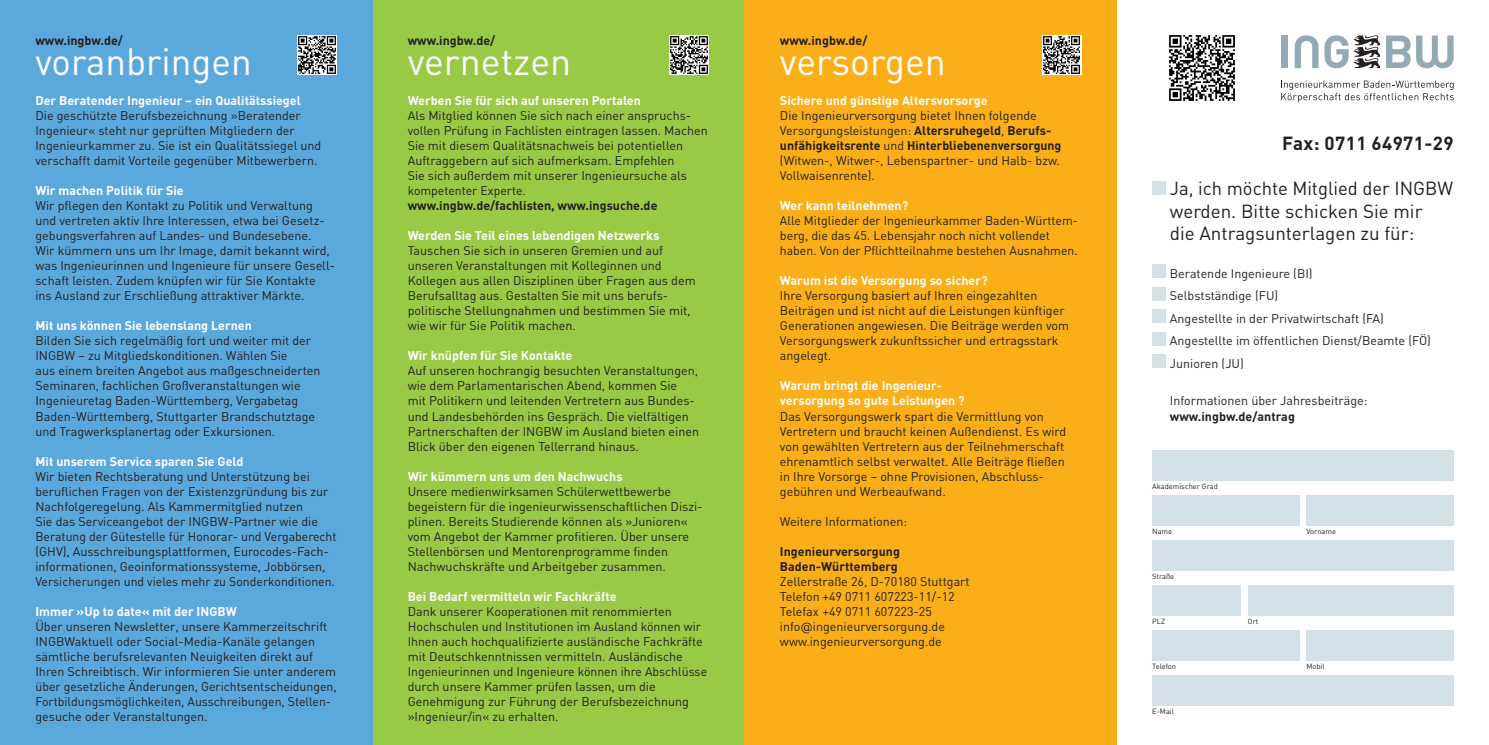
<style>
.page{position:relative;width:1489px;height:745px;background:#fff}
.page>*{position:absolute;margin:0;border:0;box-sizing:border-box;transform-origin:0 0}
.t1{font:37.5px "DIN";color:#fff}
.t2{font:18.75px/22.5px "DIN";color:#231f20}
.t3{font:700 18.75px "DIN";letter-spacing:.02em;color:#231f20}
.t4{font:12.5px/15px "DIN";color:#231f20}
.t5{font:700 12.5px/15px "DIN";color:#fff}
.t6{font:700 12.5px/15px "DIN";color:#231f20}
.t7{font:7.5px "DIN";color:#231f20}
.s1{font-weight:700}
.s2{font-family:"Verdana"}
</style>
<div class="page">
<div style="left:1152px;top:495px;width:147px;height:30px;background:#d4e0e7"></div>
<div style="left:1152px;top:540px;width:301px;height:30px;background:#d4e0e7"></div>
<div style="left:1152px;top:585px;width:88px;height:30px;background:#d4e0e7"></div>
<div style="left:1152px;top:630px;width:147px;height:30px;background:#d4e0e7"></div>
<div style="left:1152px;top:675px;width:301px;height:30px;background:#d4e0e7"></div>
<div style="left:1247px;top:585px;width:206px;height:30px;background:#d4e0e7"></div>
<div style="left:1306px;top:495px;width:147px;height:30px;background:#d4e0e7"></div>
<div style="left:1306px;top:630px;width:147px;height:30px;background:#d4e0e7"></div>
<div style="left:372px;top:0;width:372px;height:744px;background:#98ca45"></div>
<div style="left:744px;top:0;width:372px;height:744px;background:#faaf18"></div>
<div style="left:0;top:0;width:372px;height:744px;background:#5ba8dc"></div>
<svg style="left:1042px;top:35px;width:39px;height:40px"></svg>
<img style="left:1043px;top:37px;width:36px;height:37px">
<div style="left:1152px;top:450px;width:301px;height:30px;background:#d4e0e7"></div>
<div style="left:1152px;top:181px;width:13px;height:14px;background:#d4e0e7"></div>
<svg style="left:1386px;top:36px;width:67px;height:32px"></svg>
<svg style="left:1281px;top:81px;width:172px;height:21px"></svg>
<div style="left:1280px;top:36px;width:7px;height:32px;background:#95a9b4"></div>
<svg style="left:1294px;top:35px;width:24px;height:33px"></svg>
<svg style="left:1324px;top:35px;width:55px;height:33px"></svg>
<div style="left:1152px;top:264px;width:13px;height:13px;background:#d4e0e7"></div>
<div style="left:1152px;top:286px;width:13px;height:14px;background:#d4e0e7"></div>
<div style="left:1152px;top:309px;width:13px;height:13px;background:#d4e0e7"></div>
<img style="left:1169px;top:35px;width:65px;height:65px">
<div style="left:1152px;top:331px;width:13px;height:14px;background:#d4e0e7"></div>
<div style="left:1152px;top:354px;width:13px;height:13px;background:#d4e0e7"></div>
<svg style="left:297px;top:35px;width:40px;height:40px"></svg>
<img style="left:299px;top:37px;width:36px;height:37px">
<svg style="left:669px;top:35px;width:40px;height:40px"></svg>
<img style="left:671px;top:37px;width:36px;height:37px">
<p class="t6" style="left:35px;top:32px;width:89px">www.ingbw.de/</p>
<h1 class="t1" style="left:35px;top:38px;width:218px">voranbringen</h1>
<p class="t5" style="left:35px;top:92px;width:267px">Der Beratender Ingenieur – ein Qualitätssiegel</p>
<p class="t4" style="left:35px;top:108px;width:287px">Die geschützte Berufsbezeichnung »Beratender Ingenieur« steht nur geprüften Mitgliedern der Ingenieurkammer zu. Sie ist ein Qualitätssiegel und verschafft damit Vorteile gegenüber Mitbewerbern.</p>
<p class="t5" style="left:35px;top:182px;width:150px">Wir machen Politik für Sie</p>
<p class="t4" style="left:35px;top:198px;width:301px">Wir pflegen den Kontakt zu Politik und Verwaltung und vertreten aktiv Ihre Interessen, etwa bei Gesetz&shy;gebungsverfahren auf Landes- und Bundesebene.<br>Wir kümmern uns um Ihr Image, damit bekannt wird, was Ingenieurinnen und Ingenieure für unsere Gesell&shy;schaft leisten. Zudem knüpfen wir für Sie Kontakte ins Ausland zur Erschließung attraktiver Märkte.</p>
<p class="t5" style="left:35px;top:317px;width:218px">Mit uns können Sie lebenslang Lernen</p>
<p class="t4" style="left:35px;top:333px;width:286px">Bilden Sie sich regelmäßig fort und weiter mit der INGBW – zu Mitgliedskonditionen. Wählen Sie<br>aus einem breiten Angebot aus maßgeschneiderten Seminaren, fachlichen Großveranstaltungen wie Ingenieuretag Baden-Württemberg, Vergabetag Baden-Württemberg, Stuttgarter Brandschutztage und Tragwerksplanertag oder Exkursionen.</p>
<p class="t5" style="left:35px;top:452px;width:210px">Mit unserem Service sparen Sie Geld</p>
<p class="t4" style="left:35px;top:468px;width:302px">Wir bieten Rechtsberatung und Unterstützung bei beruflichen Fragen von der Existenzgründung bis zur Nachfolgeregelung. Als Kammermitglied nutzen<br>Sie das Serviceangebot der INGBW-Partner wie die Beratung der Gütestelle für Honorar- und Vergaberecht (GHV), Ausschreibungsplattformen, Eurocodes-Fach&shy;informationen, Geoinformationssysteme, Jobbörsen, Versicherungen und vieles mehr zu Sonderkonditionen.</p>
<p class="t5" style="left:35px;top:602px;width:203px">Immer »Up to date« mit der INGBW</p>
<p class="t4" style="left:35px;top:618px;width:303px">Über unseren Newsletter, unsere Kammerzeitschrift INGBWaktuell oder Social-Media-Kanäle gelangen sämtliche berufsrelevanten Neuigkeiten direkt auf Ihren Schreibtisch. Wir informieren Sie unter anderem über gesetzliche Änderungen, Gerichtsentscheidungen, Fortbildungsmöglichkeiten, Ausschreibungen, Stellen&shy;gesuche oder Veranstaltungen.</p>
<p class="t6" style="left:407px;top:32px;width:89px">www.ingbw.de/</p>
<h1 class="t1" style="left:407px;top:38px;width:165px">vernetzen</h1>
<p class="t5" style="left:407px;top:92px;width:235px">Werben Sie für sich auf unseren Portalen</p>
<p class="t4" style="left:407px;top:108px;width:302px">Als Mitglied können Sie sich nach einer anspruchs&shy;vollen Prüfung in Fachlisten eintragen lassen. Machen Sie mit diesem Qualitätsnachweis bei potentiellen Auftraggebern auf sich aufmerksam. Empfehlen<br>Sie sich außerdem mit unserer Ingenieursuche als kompetenter Experte.</p>
<p class="t6" style="left:407px;top:197px;width:251px">www.ingbw.de/fachlisten, www.ingsuche.de</p>
<p class="t5" style="left:407px;top:227px;width:253px">Werden Sie Teil eines lebendigen Netzwerks</p>
<p class="t4" style="left:407px;top:243px;width:289px">Tauschen Sie sich in unseren Gremien und auf unseren Veranstaltungen mit Kolleginnen und Kollegen aus allen Disziplinen über Fragen aus dem Berufsalltag aus. Gestalten Sie mit uns berufs&shy;politische Stellungnahmen und bestimmen Sie mit, wie wir für Sie Politik machen.</p>
<p class="t5" style="left:407px;top:347px;width:166px">Wir knüpfen für Sie Kontakte</p>
<p class="t4" style="left:407px;top:363px;width:293px">Auf unseren hochrangig besuchten Veranstaltungen, wie dem Parlamentarischen Abend, kommen Sie<br>mit Politikern und leitenden Vertretern aus Bundes&shy;und Landesbehörden ins Gespräch. Die vielfältigen Partnerschaften der INGBW im Ausland bieten einen Blick über den eigenen Tellerrand hinaus.</p>
<p class="t5" style="left:407px;top:467px;width:216px">Wir kümmern uns um den Nachwuchs</p>
<p class="t4" style="left:407px;top:483px;width:296px">Unsere medienwirksamen Schülerwettbewerbe begeistern für die ingenieurwissenschaftlichen Diszi&shy;plinen. Bereits Studierende können als »Junioren« vom Angebot der Kammer profitieren. Über unsere Stellenbörsen und Mentorenprogramme finden Nachwuchskräfte und Arbeitgeber zusammen.</p>
<p class="t5" style="left:407px;top:587px;width:210px">Bei Bedarf vermitteln wir Fachkräfte</p>
<p class="t4" style="left:407px;top:603px;width:301px">Dank unserer Kooperationen mit renommierten Hochschulen und Institutionen im Ausland können wir Ihnen auch hochqualifizierte ausländische Fachkräfte mit Deutschkenntnissen vermitteln. Ausländische Ingenieurinnen und Ingenieure können ihre Abschlüsse durch unsere Kammer prüfen lassen, um die Genehmigung zur Führung der Berufsbezeichnung »Ingenieur/in« zu erhalten.</p>
<p class="t6" style="left:780px;top:32px;width:89px">www.ingbw.de/</p>
<h1 class="t1" style="left:780px;top:38px;width:167px">versorgen</h1>
<p class="t5" style="left:780px;top:92px;width:209px">Sichere und günstige Altersvorsorge</p>
<p class="t4" style="left:780px;top:108px;width:283px">Die Ingenieurversorgung bietet Ihnen folgende Versorgungsleistungen: <span class="s1">Altersruhegeld</span>, <span class="s1">Berufs&shy;unfähigkeitsrente</span> und <span class="s1">Hinterbliebenenversorgung </span>(Witwen-, Witwer-, Lebenspartner- und Halb- bzw.<br>Vollwaisenrente).</p>
<p class="t5" style="left:780px;top:197px;width:130px">Wer kann teilnehmen?</p>
<p class="t4" style="left:780px;top:213px;width:299px">Alle Mitglieder der Ingenieurkammer Baden-Württem&shy;berg, die das 45. Lebensjahr noch nicht vollendet haben. Von der Pflichtteilnahme bestehen Ausnahmen.</p>
<p class="t5" style="left:780px;top:272px;width:209px">Warum ist die Versorgung so sicher?</p>
<p class="t4" style="left:780px;top:288px;width:291px">Ihre Versorgung basiert auf Ihren eingezahlten Beiträgen und ist nicht auf die Leistungen künftiger Generationen angewiesen. Die Beiträge werden vom Versorgungswerk zukunftssicher und ertragsstark angelegt.</p>
<p class="t5" style="left:780px;top:377px;width:186px">Warum bringt die Ingenieur&shy;versorgung so gute Leistungen ?</p>
<p class="t4" style="left:780px;top:408px;width:288px">Das Versorgungswerk spart die Vermittlung von Vertretern und braucht keinen Außendienst. Es wird von gewählten Vertretern aus der Teilnehmerschaft ehrenamtlich selbst verwaltet. Alle Beiträge fließen in Ihre Vorsorge – ohne Provisionen, Abschluss&shy;gebühren und Werbeaufwand.</p>
<p class="t4" style="left:780px;top:513px;width:129px">Weitere Informationen:</p>
<p class="t6" style="left:780px;top:542px;width:122px">Ingenieurversorgung<br>Baden-Württemberg</p>
<p class="t4" style="left:780px;top:573px;width:191px">Zellerstraße 26, D-70180 Stuttgart<br>Telefon +49 0711 607223-11/-12<br>Telefax +49 0711 607223-25 info<span class="s2">@</span>ingenieurversorgung.de www.ingenieurversorgung.de</p>
<h2 class="t3" style="left:1282px;top:131px;width:173px">Fax: 0711 64971-29</h2>
<h2 class="t2" style="left:1169px;top:177px;width:285px">Ja, ich möchte Mitglied der INGBW werden. Bitte schicken Sie mir<br>die Antragsunterlagen zu für:</h2>
<p class="t4" style="left:1169px;top:262px;width:262px;line-height:22.5px">Beratende Ingenieure (BI)<br>Selbstständige (FU)<br>Angestellte in der Privatwirtschaft (FA)<br>Angestellte im öffentlichen Dienst/Beamte (FÖ)<br>Junioren (JU)</p>
<p class="t4" style="left:1169px;top:393px;width:199px">Informationen über Jahresbeiträge:</p>
<p class="t6" style="left:1169px;top:407px;width:126px">www.ingbw.de/antrag</p>
<p class="t7" style="left:1152px;top:481px;width:67px">Akademischer Grad</p>
<p class="t7" style="left:1152px;top:526px;width:22px">Name</p>
<p class="t7" style="left:1306px;top:526px;width:31px">Vorname</p>
<p class="t7" style="left:1152px;top:571px;width:24px">Straße</p>
<p class="t7" style="left:1152px;top:616px;width:15px">PLZ</p>
<p class="t7" style="left:1247px;top:616px;width:12px">Ort</p>
<p class="t7" style="left:1152px;top:661px;width:25px">Telefon</p>
<p class="t7" style="left:1306px;top:661px;width:20px">Mobil</p>
<p class="t7" style="left:1152px;top:706px;width:23px">E-Mail</p>
</div>
